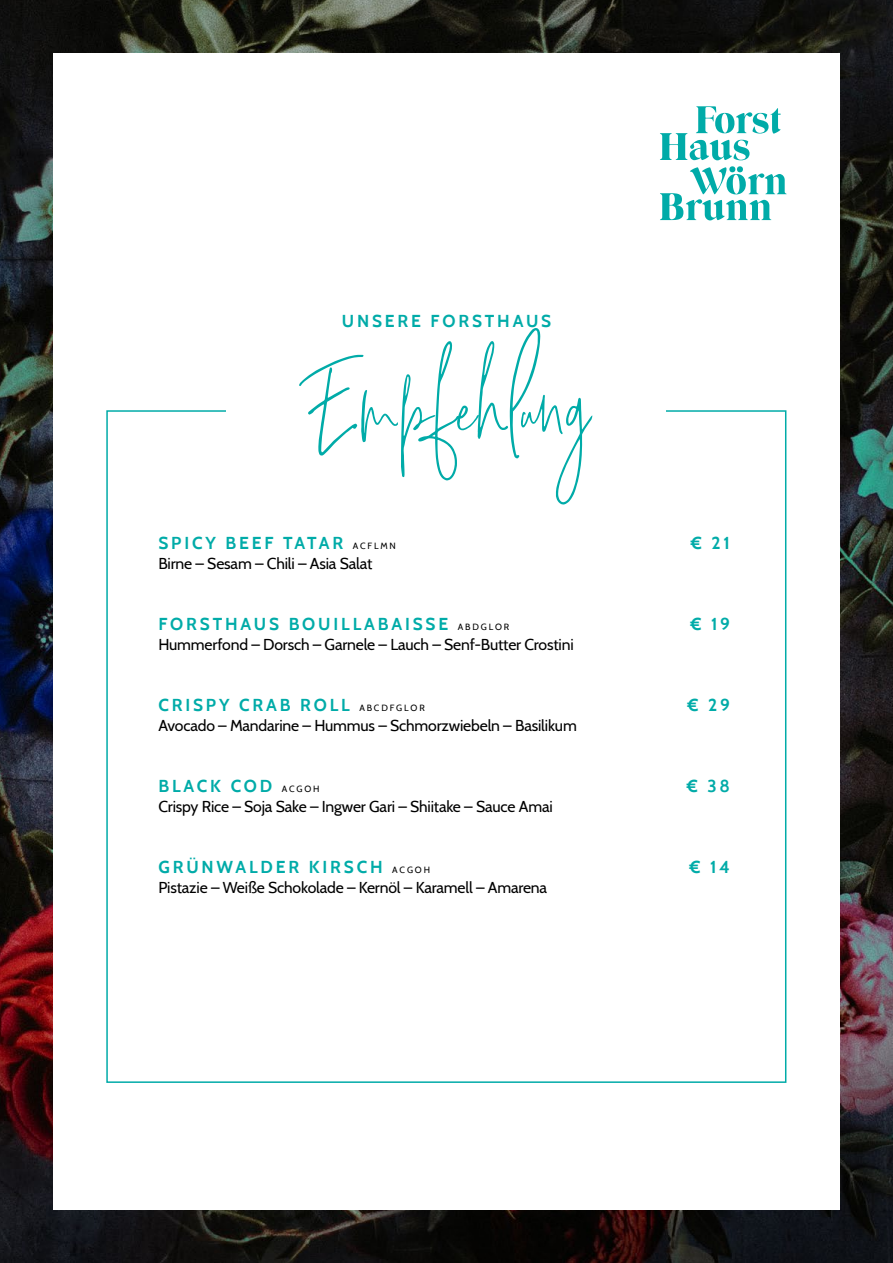
<style>
.page{position:relative;width:893px;height:1263px;background:#fff}
.page>*{position:absolute;margin:0;border:0;box-sizing:border-box;transform-origin:0 0}
.t1{font:103.5px "Signature Collection";letter-spacing:.01em;color:#00aba8}
.t2{font:700 17.25px "Cabin";letter-spacing:.165em;color:#00aba8}
.t3{font:15.75px "Cabin";letter-spacing:-.01em;color:#000}
.s1{font-weight:400;font-size:9px;color:#000}
</style>
<div class="page">
<img style="left:0;top:0;width:893px;height:1263px">
<div style="left:53px;top:53px;width:787px;height:1157px;background:#fff"></div>
<svg style="left:660px;top:106px;width:121px;height:54px"></svg>
<svg style="left:660px;top:166px;width:127px;height:54px"></svg>
<p class="t2" style="left:342px;top:307px;width:211px">UNSERE FORSTHAUS</p>
<h1 class="t1" style="left:303px;top:333px;width:288px">Empfehlung</h1>
<p class="t2" style="left:158px;top:529px;width:239px">SPICY BEEF TATAR <span class="s1">A C F L M N</span></p>
<p class="t2" style="left:691px;top:529px;width:40px">€ 21</p>
<p class="t3" style="left:158px;top:551px;width:215px">Birne – Sesam – Chili – Asia Salat</p>
<p class="t2" style="left:158px;top:610px;width:352px">FORSTHAUS BOUILLABAISSE <span class="s1">A B D G L O R</span></p>
<p class="t2" style="left:690px;top:610px;width:41px">€ 19</p>
<p class="t3" style="left:158px;top:632px;width:417px">Hummerfond – Dorsch – Garnele – Lauch – Senf-Butter Crostini</p>
<p class="t2" style="left:158px;top:691px;width:268px">CRISPY CRAB ROLL <span class="s1">A B C D F G L O R</span></p>
<p class="t2" style="left:688px;top:691px;width:44px">€ 29</p>
<p class="t3" style="left:158px;top:713px;width:420px">Avocado – Mandarine – Hummus – Schmorzwiebeln – Basilikum</p>
<p class="t2" style="left:158px;top:772px;width:163px">BLACK COD <span class="s1">A C G O H</span></p>
<p class="t2" style="left:687px;top:772px;width:45px">€ 38</p>
<p class="t3" style="left:158px;top:794px;width:396px">Crispy Rice – Soja Sake – Ingwer Gari – Shiitake – Sauce Amai</p>
<p class="t2" style="left:158px;top:853px;width:273px">GRÜNWALDER KIRSCH <span class="s1">A C G O H</span></p>
<p class="t2" style="left:689px;top:853px;width:42px">€ 14</p>
<p class="t3" style="left:158px;top:875px;width:390px">Pistazie – Weiße Schokolade – Kernöl – Karamell – Amarena</p>
</div>
